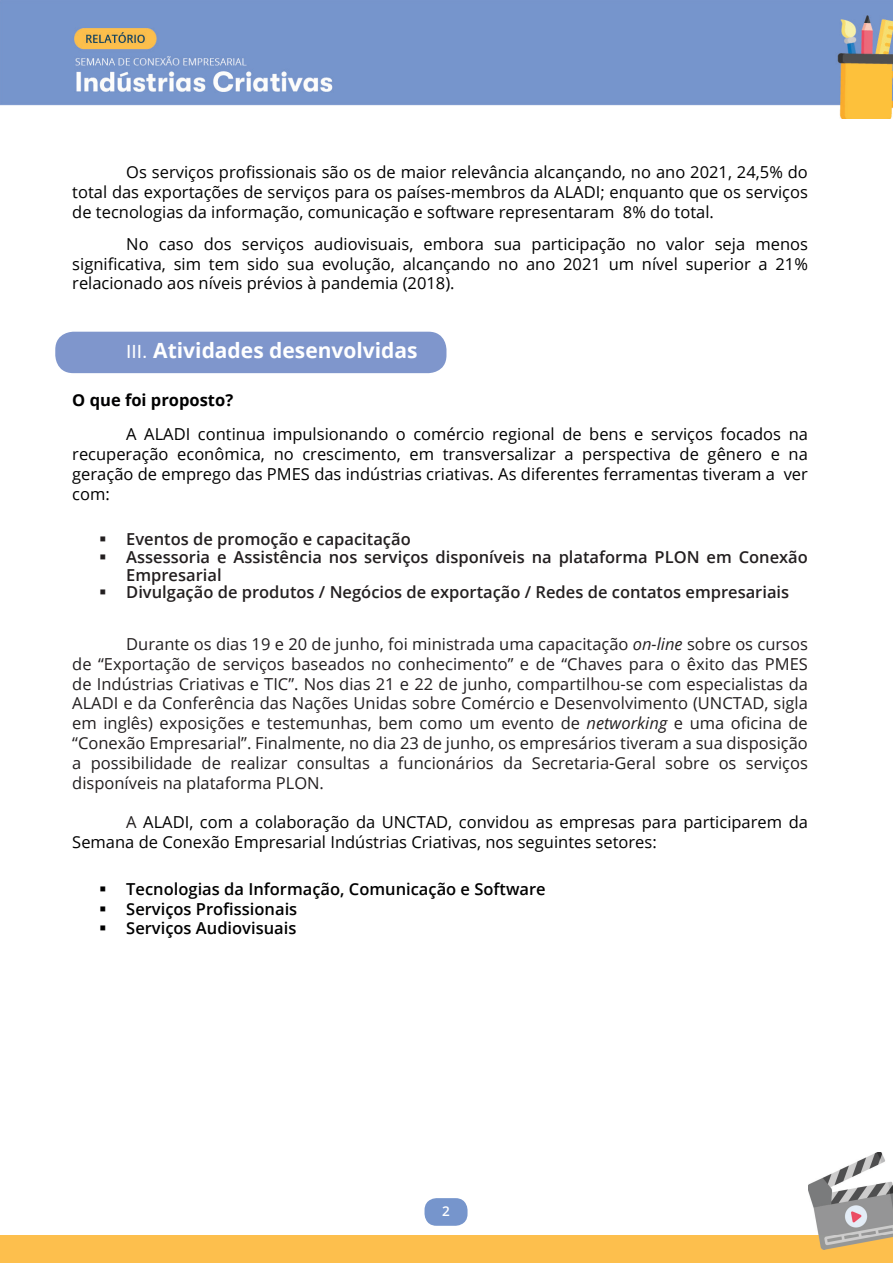
<style>
.page{position:relative;width:893px;height:1263px;background:#fff}
.page>*{position:absolute;margin:0;border:0;box-sizing:border-box;transform-origin:0 0}
.t1{font:700 21px "Open Sans";color:#fff}
.t2{font:16.5px/19.8px "Open Sans";color:#000001;text-align:justify}
.t3{font:16.5px/19.8px "Open Sans";color:#231f20;text-align:justify}
.t4{font:600 16.5px/17.9px "Open Sans";color:#231f20}
.t5{font:600 16.5px "Open Sans";color:#000001}
.t6{font:700 16.5px "Open Sans";color:#000001}
.t7{font:600 13.5px "Open Sans";color:#fff}
.s1{font-family:"Calibri";font-weight:400}
.s2{font-style:italic}
.s3{color:#231f20}
</style>
<div class="page">
<div style="left:424px;top:1198px;width:44px;height:28px;background:#7695cc;border-radius:12px"></div>
<div style="left:0;top:1235px;width:893px;height:28px;background:#fdbf4d"></div>
<img style="left:808px;top:1152px;width:85px;height:97px">
<img style="left:0;top:0;width:893px;height:119px">
<div style="left:55px;top:332px;width:391px;height:41px;background:#7f96cc;border-radius:18px"></div>
<p class="t2" style="left:72px;top:162px;width:737px;text-indent:54px">Os serviços profissionais são os de maior relevância alcançando, no ano 2021, 24,5% do total das exportações de serviços para os países-membros da ALADI; enquanto que os serviços de tecnologias da informação, comunicação e software representaram 8% do total.</p>
<p class="t2" style="left:72px;top:234px;width:737px;text-indent:54px">No caso dos serviços audiovisuais, embora sua participação no valor seja menos significativa, sim tem sido sua evolução, alcançando no ano 2021 um nível superior a 21% relacionado aos níveis prévios à pandemia (2018).</p>
<p class="t1" style="left:126px;top:336px;width:293px"><span class="s1">III.</span> Atividades desenvolvidas</p>
<p class="t6" style="left:72px;top:388px;width:162px">O que foi proposto?</p>
<p class="t2" style="left:72px;top:424px;width:737px;text-indent:54px">A ALADI continua impulsionando o comércio regional de bens e serviços focados na recuperação econômica, no crescimento, em transversalizar a perspectiva de gênero e na geração de emprego das PMES das indústrias criativas. As diferentes ferramentas tiveram a ver com:</p>
<p class="t4" style="left:99px;top:530px;width:313px">▪ Eventos de promoção e capacitação</p>
<p class="t4" style="left:126px;top:547px;width:683px;text-indent:-27px">▪ Assessoria e Assistência nos serviços disponíveis na plataforma PLON em Conexão<br>Empresarial</p>
<p class="t4" style="left:99px;top:583px;width:691px">▪ Divulgação de produtos / Negócios de exportação / Redes de contatos empresariais</p>
<p class="t3" style="left:72px;top:634px;width:737px;text-indent:54px">Durante os dias 19 e 20 de junho, foi ministrada uma capacitação <span class="s2">on-line</span> sobre os cursos de “Exportação de serviços baseados no conhecimento” e de “Chaves para o êxito das PMES de Indústrias Criativas e TIC”. Nos dias 21 e 22 de junho, compartilhou-se com especialistas da ALADI e da Conferência das Nações Unidas sobre Comércio e Desenvolvimento (UNCTAD, sigla em inglês) exposições e testemunhas, bem como um evento de <span class="s2">networking</span> e uma oficina de “Conexão Empresarial”. Finalmente, no dia 23 de junho, os empresários tiveram a sua disposição a possibilidade de realizar consultas a funcionários da Secretaria-Geral sobre os serviços disponíveis na plataforma PLON.</p>
<p class="t2" style="left:72px;top:811px;width:737px;text-indent:54px"><span class="s3">A</span> ALADI, com a colaboração da UNCTAD, convidou as empresas para participarem da<br>Semana de Conexão Empresarial Indústrias Criativas, nos seguintes setores:</p>
<p class="t5" style="left:99px;top:877px;width:448px">▪ Tecnologias da Informação, Comunicação e Software</p>
<p class="t5" style="left:99px;top:897px;width:200px">▪ Serviços Profissionais</p>
<p class="t5" style="left:99px;top:917px;width:199px">▪ Serviços Audiovisuais</p>
<p class="t7" style="left:442px;top:1202px;width:9px">2</p>
</div>
